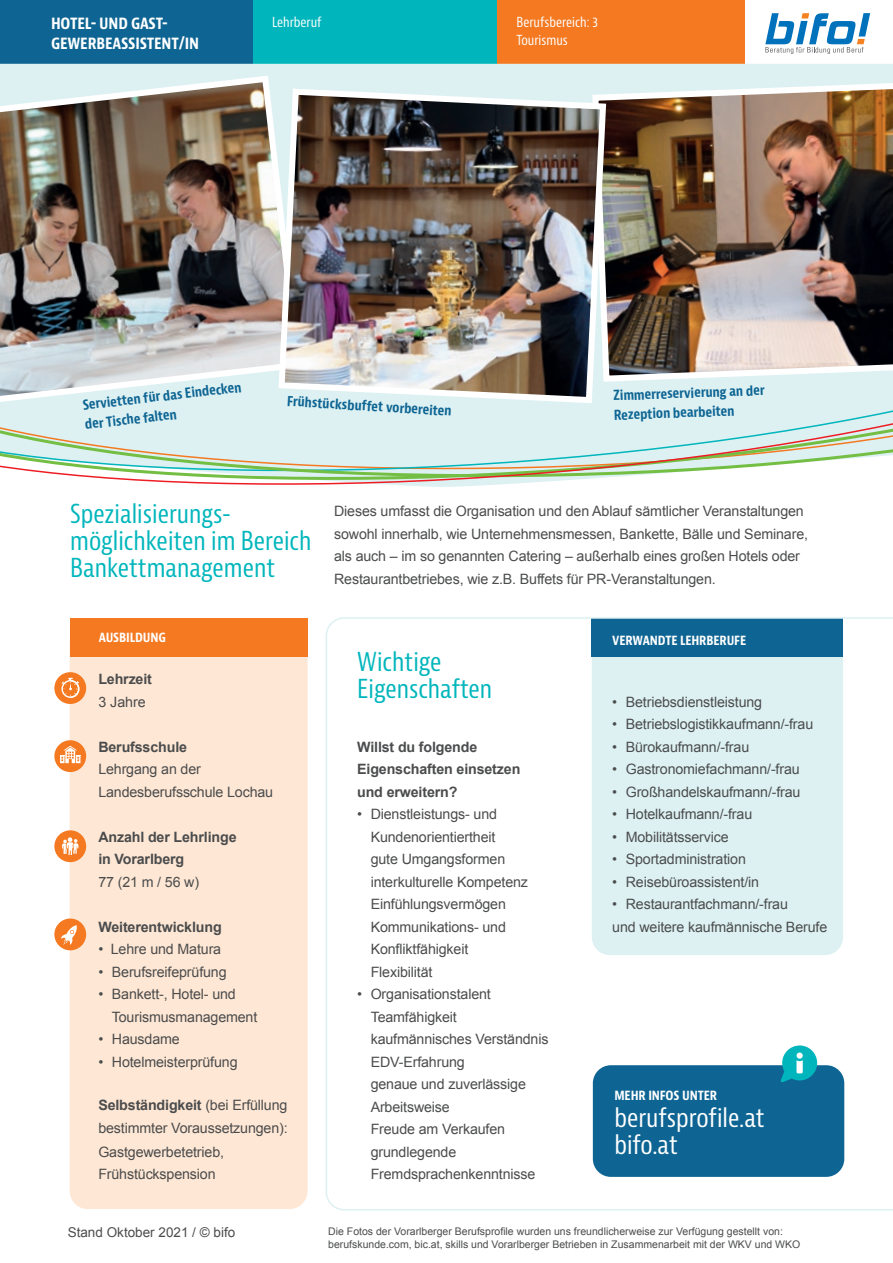
<style>
.page{position:relative;width:893px;height:1263px;background:#fff}
.page>*{position:absolute;margin:0;border:0;box-sizing:border-box;transform-origin:0 0}
.t1{font:condensed 25.5px/27px "Bernina Sans";color:#00b6bc}
.t2{font:condensed 25.5px/27px "Bernina Sans";color:#fff}
.t3{font:700 condensed 16.5px/19.5px "Bernina Sans";letter-spacing:-.01em;color:#fff}
.t4{font:14.25px/22.5px "Arial";letter-spacing:-.01em;color:#4b4c4d}
.t5{font:700 14.25px/22.5px "Arial";letter-spacing:-.01em;color:#4b4c4d}
.t6{font:700 condensed 13.5px/19.5px "Bernina Sans";color:#0e6593}
.t7{font:700 condensed 13.5px "Bernina Sans";letter-spacing:-.01em;color:#fff}
.t8{font:condensed 13.5px/18px "Bernina Sans";color:#fff}
.t9{font:13.5px "Arial";color:#4b4c4d}
.t10{font:10.5px/13.5px "Arial";color:#4b4c4d}
.s1{font-weight:700}
</style>
<div class="page">
<div style="left:0;top:0;width:322px;height:64px;background:#0e6593"></div>
<div style="left:493px;top:0;width:252px;height:64px;background:#f47921"></div>
<div style="left:253px;top:0;width:243px;height:64px;background:#00b6bc"></div>
<svg style="left:765px;top:13px;width:105px;height:41px"></svg>
<div style="left:0;top:64px;width:893px;height:21px;background:#ddf1f3"></div>
<div style="left:70px;top:624px;width:238px;height:585px;background:#fee7d4;border-radius:18px"></div>
<div style="left:54px;top:672px;width:32px;height:32px;background:#f47921;border-radius:50%"></div>
<svg style="left:61px;top:678px;width:18px;height:20px"></svg>
<div style="left:54px;top:740px;width:32px;height:32px;background:#f47921;border-radius:50%"></div>
<svg style="left:60px;top:746px;width:21px;height:17px"></svg>
<div style="left:54px;top:918px;width:32px;height:32px;background:#f47921;border-radius:50%"></div>
<svg style="left:61px;top:925px;width:16px;height:20px"></svg>
<div style="left:54px;top:830px;width:32px;height:32px;background:#f47921;border-radius:50%"></div>
<svg style="left:62px;top:837px;width:17px;height:18px"></svg>
<div style="left:70px;top:618px;width:238px;height:39px;background:#f47921"></div>
<svg style="left:0;top:385px;width:893px;height:102px"></svg>
<svg style="left:326px;top:617px;width:567px;height:593px"></svg>
<img style="left:589px;top:79px;width:304px;height:306px">
<img style="left:0;top:72px;width:305px;height:334px">
<img style="left:275px;top:85px;width:334px;height:321px">
<div style="left:593px;top:1065px;width:251px;height:112px;background:#0e6593;border-radius:18px"></div>
<svg style="left:781px;top:1045px;width:36px;height:37px"></svg>
<p class="t3" style="left:51px;top:14px;width:149px">HOTEL- UND GAST-<br>GEWERBEASSISTENT/IN</p>
<p class="t8" style="left:272px;top:13px;width:51px">Lehrberuf</p>
<p class="t8" style="left:517px;top:13px;width:83px">Berufsbereich: 3<br>Tourismus</p>
<p class="t6" style="left:82px;top:395px;width:161px;rotate:-6deg">Servietten für das Eindecken der Tische falten</p>
<p class="t6" style="left:288px;top:392px;width:166px;rotate:3deg">Frühstücksbuffet vorbereiten</p>
<p class="t6" style="left:613px;top:386px;width:153px;rotate:-2deg">Zimmerreservierung an der<br>Rezeption bearbeiten</p>
<h1 class="t1" style="left:70px;top:501px;width:243px">Spezialisierungs&shy;möglichkeiten im Bereich<br>Bankettmanagement</h1>
<p class="t4" style="left:334px;top:500px;width:475px">Dieses umfasst die Organisation und den Ablauf sämtlicher Veranstaltungen sowohl innerhalb, wie Unternehmensmessen, Bankette, Bälle und Seminare, als auch – im so genannten Catering – außerhalb eines großen Hotels oder Restaurantbetriebes, wie z.B. Buffets für PR-Veranstaltungen.</p>
<p class="t7" style="left:99px;top:629px;width:69px">AUSBILDUNG</p>
<p class="t7" style="left:612px;top:632px;width:136px">VERWANDTE LEHRBERUFE</p>
<p class="t5" style="left:98px;top:668px;width:55px">Lehrzeit</p>
<p class="t4" style="left:98px;top:690px;width:49px">3 Jahre</p>
<p class="t5" style="left:98px;top:736px;width:90px">Berufsschule</p>
<p class="t4" style="left:98px;top:758px;width:176px">Lehrgang an der<br>Landesberufsschule Lochau</p>
<p class="t5" style="left:98px;top:826px;width:140px">Anzahl der Lehrlinge in Vorarlberg</p>
<p class="t4" style="left:98px;top:870px;width:102px">77 (21 m / 56 w)</p>
<p class="t5" style="left:98px;top:916px;width:125px">Weiterentwicklung</p>
<p class="t4" style="left:98px;top:938px;width:124px">• Lehre und Matura</p>
<p class="t4" style="left:98px;top:960px;width:130px">• Berufsreifeprüfung</p>
<p class="t4" style="left:112px;top:983px;width:147px;text-indent:-13px">• Bankett-, Hotel- und<br>Tourismusmanagement</p>
<p class="t4" style="left:98px;top:1028px;width:83px">• Hausdame</p>
<p class="t4" style="left:98px;top:1050px;width:141px">• Hotelmeisterprüfung</p>
<p class="t4" style="left:98px;top:1094px;width:191px"><span class="s1">Selbständigkeit</span> (bei Erfüllung bestimmter Voraussetzungen):</p>
<p class="t4" style="left:98px;top:1140px;width:127px">Gastgewerbetetrieb,<br>Frühstückspension</p>
<h1 class="t1" style="left:357px;top:649px;width:137px">Wichtige<br>Eigenschaften</h1>
<p class="t5" style="left:357px;top:736px;width:165px">Willst du folgende<br>Eigenschaften einsetzen und erweitern?</p>
<p class="t4" style="left:371px;top:803px;width:159px;text-indent:-13px">• Dienstleistungs- und<br>Kundenorientiertheit<br>gute Umgangsformen interkulturelle Kompetenz<br>Einfühlungsvermögen<br>Kommunikations- und<br>Konfliktfähigkeit<br>Flexibilität</p>
<p class="t4" style="left:371px;top:983px;width:179px;text-indent:-13px">• Organisationstalent<br>Teamfähigkeit kaufmännisches Verständnis<br>EDV-Erfahrung<br>genaue und zuverlässige<br>Arbeitsweise<br>Freude am Verkaufen grundlegende<br>Fremdsprachenkenntnisse</p>
<p class="t4" style="left:612px;top:690px;width:151px">• Betriebsdienstleistung</p>
<p class="t4" style="left:612px;top:713px;width:203px">• Betriebslogistikkaufmann/-frau</p>
<p class="t4" style="left:612px;top:735px;width:138px">• Bürokaufmann/-frau</p>
<p class="t4" style="left:612px;top:758px;width:189px">• Gastronomiefachmann/-frau</p>
<p class="t4" style="left:612px;top:780px;width:190px">• Großhandelskaufmann/-frau</p>
<p class="t4" style="left:612px;top:803px;width:142px">• Hotelkaufmann/-frau</p>
<p class="t4" style="left:612px;top:825px;width:118px">• Mobilitätsservice</p>
<p class="t4" style="left:612px;top:848px;width:135px">• Sportadministration</p>
<p class="t4" style="left:612px;top:870px;width:148px">• Reisebüroassistent/in</p>
<p class="t4" style="left:612px;top:893px;width:216px">• Restaurantfachmann/-frau<br>und weitere kaufmännische Berufe</p>
<p class="t7" style="left:614px;top:1086px;width:104px">MEHR INFOS UNTER</p>
<h1 class="t2" style="left:614px;top:1104px;width:152px">berufsprofile.at bifo.at</h1>
<p class="t9" style="left:68px;top:1223px;width:169px">Stand Oktober 2021 / © bifo</p>
<p class="t10" style="left:328px;top:1224px;width:474px">Die Fotos der Vorarlberger Berufsprofile wurden uns freundlicherweise zur Verfügung gestellt von: berufskunde.com, bic.at, skills und Vorarlberger Betrieben in Zusammenarbeit mit der WKV und WKO</p>
</div>
